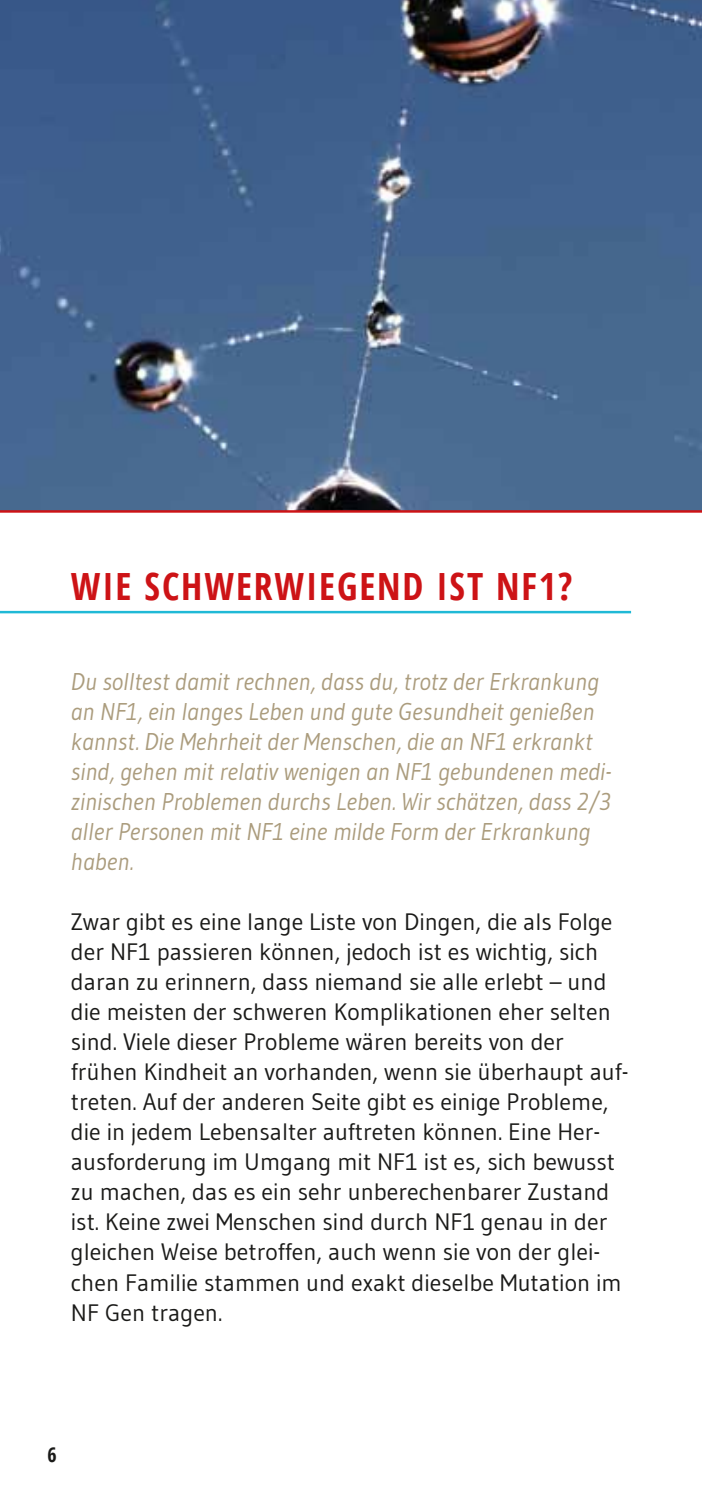
<style>
.page{position:relative;width:702px;height:1503px;background:#fff}
.page>*{position:absolute;margin:0;border:0;box-sizing:border-box;transform-origin:0 0}
.t1{font:700 condensed 37.5px "Open Sans";letter-spacing:.05em;color:#cd1316}
.t2{font:italic 24.25px/30px "Gudea";color:#ab9c7d}
.t3{font:23.75px/30px "Gudea";color:#1a1a18}
.t4{font:700 condensed 20px "Open Sans";color:#1a1a18}
</style>
<div class="page">
<img style="left:0;top:0;width:702px;height:510px">
<hr style="left:0;top:510px;width:702px;height:2px;background:#cd1316">
<hr style="left:0;top:611px;width:631px;height:2px;background:#20b9d6">
<h1 class="t1" style="left:71px;top:560px;width:503px">WIE SCHWERWIEGEND IST NF1?</h1>
<p class="t2" style="left:71px;top:666px;width:542px">Du solltest damit rechnen, dass du, trotz der Erkrankung an NF1, ein langes Leben und gute Gesundheit genießen kannst. Die Mehrheit der Menschen, die an NF1 erkrankt sind, gehen mit relativ wenigen an NF1 gebundenen medi&shy;zinischen Problemen durchs Leben. Wir schätzen, dass 2/3 aller Personen mit NF1 eine milde Form der Erkrankung haben.</p>
<p class="t3" style="left:71px;top:906px;width:559px">Zwar gibt es eine lange Liste von Dingen, die als Folge der NF1 passieren können, jedoch ist es wichtig, sich daran zu erinnern, dass niemand sie alle erlebt – und die meisten der schweren Komplikationen eher selten sind. Viele dieser Probleme wären bereits von der frühen Kindheit an vorhanden, wenn sie überhaupt auf&shy;treten. Auf der anderen Seite gibt es einige Probleme, die in jedem Lebensalter auftreten können. Eine Her&shy;ausforderung im Umgang mit NF1 ist es, sich bewusst zu machen, das es ein sehr unberechenbarer Zustand ist. Keine zwei Menschen sind durch NF1 genau in der gleichen Weise betroffen, auch wenn sie von der glei&shy;chen Familie stammen und exakt dieselbe Mutation im NF Gen tragen.</p>
<p class="t4" style="left:47px;top:1440px;width:11px">6</p>
</div>
